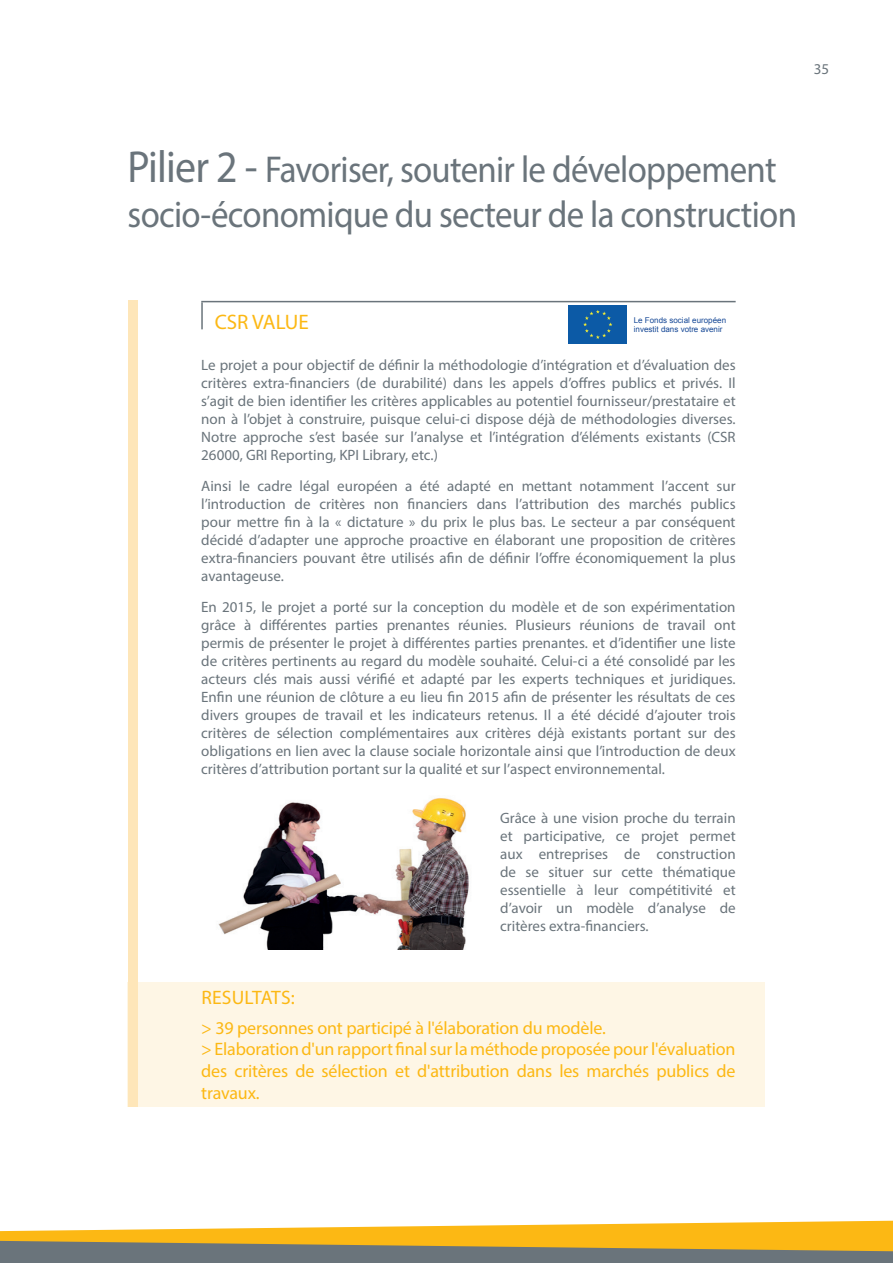
<style>
.page{position:relative;width:893px;height:1263px;background:#fff}
.page>*{position:absolute;margin:0;border:0;box-sizing:border-box;transform-origin:0 0}
.t1{font:37.5px/45px "Myriad Pro";letter-spacing:-.02em;color:#6a747b;scale:.93 1}
.t2{font:21px "Myriad Pro";color:#fcb814}
.t3{font:19.5px "Myriad Pro";letter-spacing:.005em;color:#fcb814}
.t4{font:18px/21.6px "Myriad Pro";letter-spacing:-.01em;color:#fcb814}
.t5{font:15px/18px "Myriad Pro";color:#6a747b;text-align:justify}
.t6{font:7.95px/9.3px "Arial";color:#164896}
.s1{font-size:45px}
</style>
<div class="page">
<svg style="left:0;top:1221px;width:893px;height:42px;background:#c1a458"></svg>
<div style="left:128px;top:982px;width:637px;height:125px;background:#fef6e5"></div>
<div style="left:128px;top:301px;width:9px;height:806px;background:#fee6b9"></div>
<hr style="left:201px;top:301px;width:535px;height:1px;background:#6a747b">
<hr style="left:201px;top:302px;width:2px;height:27px;background:#6a747b">
<img style="left:218px;top:798px;width:251px;height:152px">
<div style="left:569px;top:305px;width:58px;height:39px;background:#0c5aa6"></div>
<svg style="left:583px;top:310px;width:29px;height:29px"></svg>
<p class="t5" style="left:814px;top:60px;width:17px">35</p>
<h1 class="t1" style="left:128px;top:146px;width:721px"><span class="s1">Pilier 2 -</span> Favoriser, soutenir le développement socio-économique du secteur de la construction</h1>
<h2 class="t2" style="left:215px;top:309px;width:95px">CSR VALUE</h2>
<p class="t5" style="left:201px;top:356px;width:536px">Le projet a pour objectif de définir la méthodologie d’intégration et d’évaluation des critères extra-financiers (de durabilité) dans les appels d’offres publics et privés. Il s’agit de bien identifier les critères applicables au potentiel fournisseur/prestataire et non à l’objet à construire, puisque celui-ci dispose déjà de méthodologies diverses.<br>Notre approche s’est basée sur l’analyse et l’intégration d’éléments existants (CSR 26000, GRI Reporting, KPI Library, etc.)</p>
<p class="t5" style="left:201px;top:477px;width:536px">Ainsi le cadre légal européen a été adapté en mettant notamment l’accent sur l’introduction de critères non financiers dans l’attribution des marchés publics pour mettre fin à la « dictature » du prix le plus bas. Le secteur a par conséquent décidé d’adapter une approche proactive en élaborant une proposition de critères extra-financiers pouvant être utilisés afin de définir l’offre économiquement la plus avantageuse.</p>
<p class="t5" style="left:201px;top:598px;width:536px">En 2015, le projet a porté sur la conception du modèle et de son expérimentation grâce à différentes parties prenantes réunies. Plusieurs réunions de travail ont permis de présenter le projet à différentes parties prenantes. et d’identifier une liste de critères pertinents au regard du modèle souhaité. Celui-ci a été consolidé par les acteurs clés mais aussi vérifié et adapté par les experts techniques et juridiques.<br>Enfin une réunion de clôture a eu lieu fin 2015 afin de présenter les résultats de ces divers groupes de travail et les indicateurs retenus. Il a été décidé d’ajouter trois critères de sélection complémentaires aux critères déjà existants portant sur des obligations en lien avec la clause sociale horizontale ainsi que l’introduction de deux critères d’attribution portant sur la qualité et sur l’aspect environnemental.</p>
<p class="t5" style="left:500px;top:808px;width:237px">Grâce à une vision proche du terrain et participative, ce projet permet aux entreprises de construction de se situer sur cette thématique essentielle à leur compétitivité et d’avoir un modèle d’analyse de critères extra-financiers.</p>
<p class="t6" style="left:634px;top:315px;width:94px">Le Fonds social européen investit dans votre avenir</p>
<h3 class="t3" style="left:201px;top:985px;width:95px">RESULTATS:</h3>
<p class="t4" style="left:201px;top:1017px;width:536px">&gt; 39 personnes ont participé à l'élaboration du modèle.<br>&gt; Elaboration d'un rapport final sur la méthode proposée pour l'évaluation des critères de sélection et d'attribution dans les marchés publics de travaux.</p>
</div>
